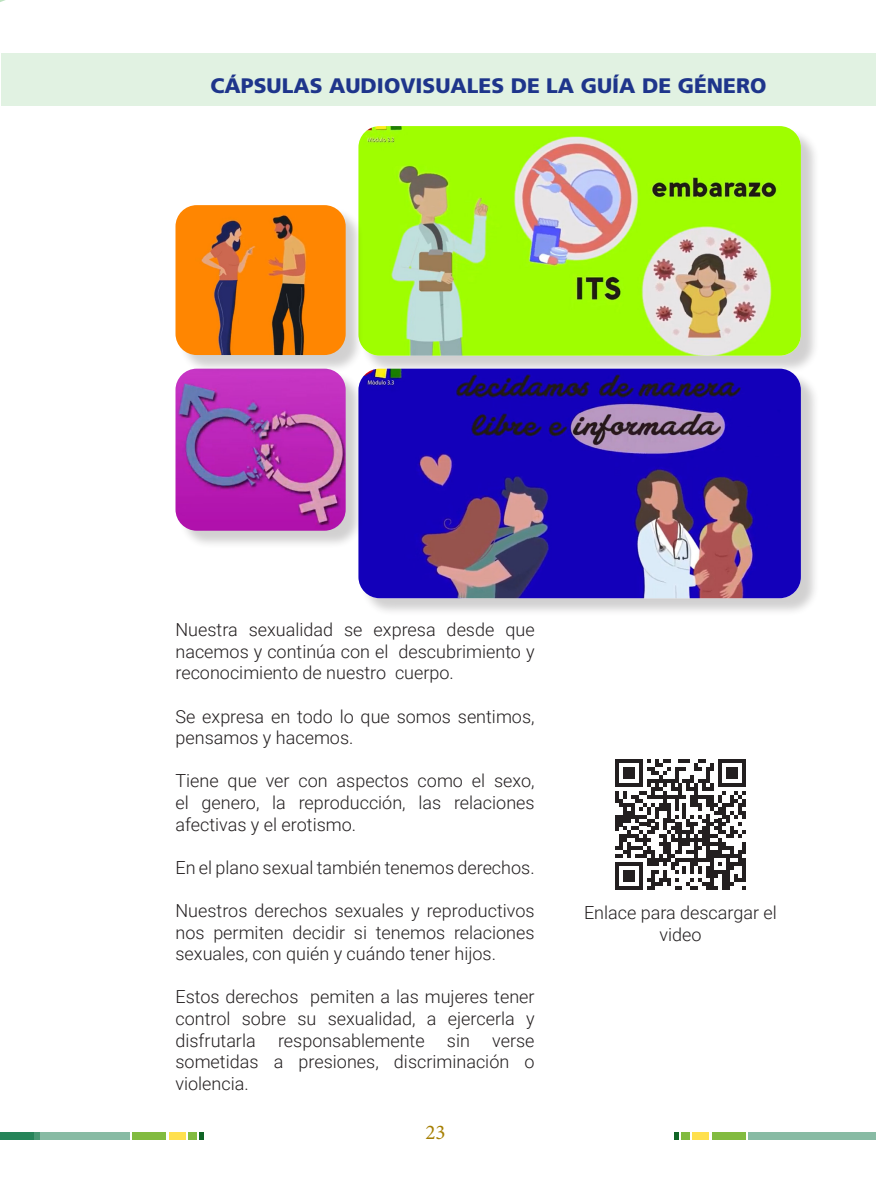
<style>
.page{position:relative;width:876px;height:1188px;background:#fff}
.page>*{position:absolute;margin:0;border:0;box-sizing:border-box;transform-origin:0 0}
.t1{font:900 21px "Frutiger LT Std";color:#1e358b}
.t2{font:21px "Minion Pro";color:#a67f03}
.t3{font:300 18px/21.6px "Roboto";color:#231f20;text-align:justify}
</style>
<div class="page">
<div style="left:748px;top:1132px;width:127px;height:8px;background:#88bba4"></div>
<div style="left:712px;top:1132px;width:33px;height:8px;background:#82bb40"></div>
<div style="left:692px;top:1132px;width:17px;height:8px;background:#ffe04e"></div>
<div style="left:681px;top:1132px;width:8px;height:8px;background:#82bb40"></div>
<svg style="left:674px;top:1132px;width:4px;height:8px"></svg>
<div style="left:0;top:1132px;width:129px;height:8px;background:#88bba4"></div>
<div style="left:132px;top:1132px;width:34px;height:8px;background:#82bb40"></div>
<div style="left:169px;top:1132px;width:16px;height:8px;background:#ffe04e"></div>
<div style="left:188px;top:1132px;width:9px;height:8px;background:#82bb40"></div>
<div style="left:199px;top:1132px;width:5px;height:8px;background:#0f6425"></div>
<div style="left:0;top:1132px;width:34px;height:8px;background:#268459"></div>
<svg style="left:34px;top:1133px;width:5px;height:7px"></svg>
<div style="left:360px;top:128px;width:459px;height:247px;background:#231f20;opacity:.21"></div>
<img style="left:358px;top:126px;width:442px;height:230px">
<div style="left:360px;top:371px;width:459px;height:246px;background:#231f20;opacity:.21"></div>
<img style="left:358px;top:369px;width:442px;height:229px">
<div style="left:178px;top:371px;width:186px;height:178px;background:#231f20;opacity:.21"></div>
<img style="left:175px;top:374px;width:170px;height:157px">
<div style="left:178px;top:207px;width:186px;height:167px;background:#231f20;opacity:.21"></div>
<img style="left:175px;top:205px;width:170px;height:150px">
<svg style="left:615px;top:759px;width:130px;height:131px"></svg>
<div style="left:1px;top:53px;width:874px;height:52px;background:#e1f2e2"></div>
<p class="t1" style="left:210px;top:73px;width:557px">CÁPSULAS AUDIOVISUALES DE LA GUÍA DE GÉNERO</p>
<p class="t3" style="left:175px;top:618px;width:360px">Nuestra sexualidad se expresa desde que nacemos y continúa con el descubrimiento y reconocimiento de nuestro cuerpo.</p>
<p class="t3" style="left:175px;top:705px;width:360px">Se expresa en todo lo que somos sentimos, pensamos y hacemos.</p>
<p class="t3" style="left:175px;top:770px;width:360px">Tiene que ver con aspectos como el sexo, el genero, la reproducción, las relaciones afectivas y el erotismo.</p>
<p class="t3" style="left:175px;top:856px;width:360px">En el plano sexual también tenemos derechos.</p>
<p class="t3" style="left:175px;top:899px;width:360px">Nuestros derechos sexuales y reproductivos nos permiten decidir si tenemos relaciones sexuales, con quién y cuándo tener hijos.</p>
<p class="t3" style="left:175px;top:986px;width:360px">Estos derechos pemiten a las mujeres tener control sobre su sexualidad, a ejercerla y disfrutarla responsablemente sin verse sometidas a presiones, discriminación o violencia.</p>
<p class="t2" style="left:425px;top:1119px;width:22px">23</p>
<p class="t3" style="left:584px;top:901px;width:194px;text-align:center">Enlace para descargar el video</p>
</div>
